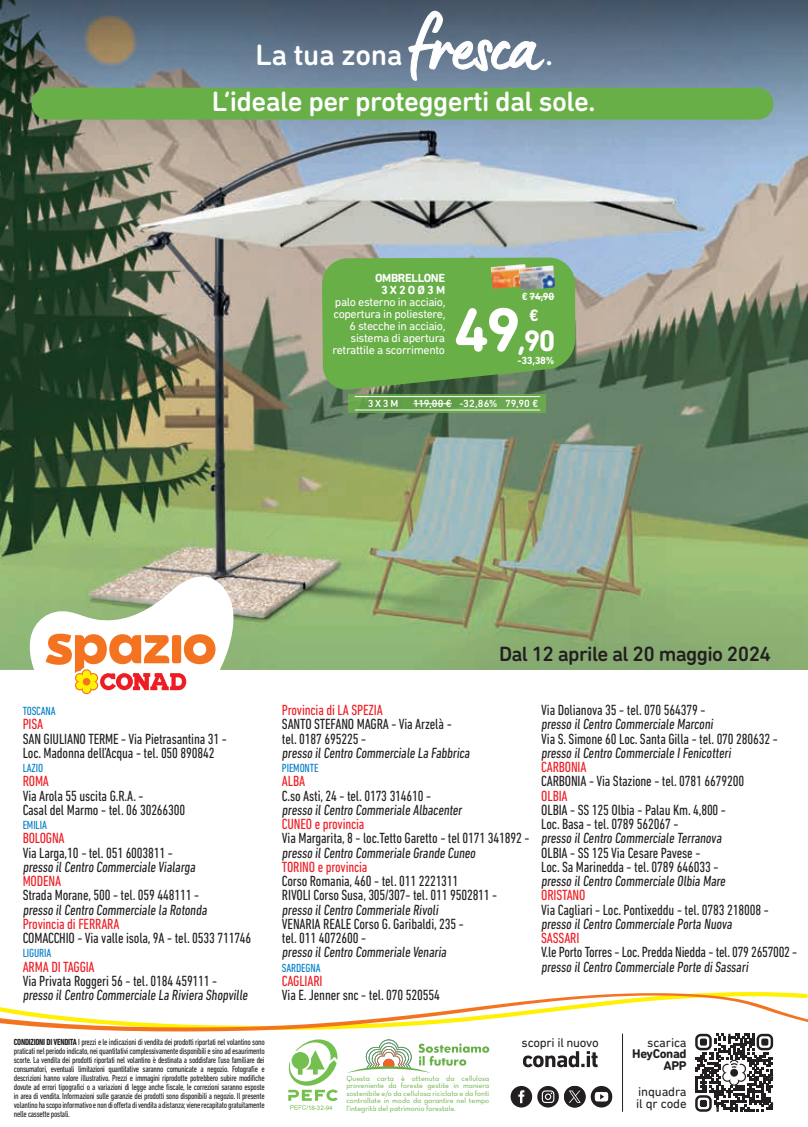
<style>
.page{position:relative;width:808px;height:1127px;background:#fff}
.page>*{position:absolute;margin:0;border:0;box-sizing:border-box;transform-origin:0 0}
.t1{font:83.55px "Lumios Marker";letter-spacing:-.01em;color:#fff;scale:.95 1}
.t2{font:700 63px "DIN Next Rounded LT Pro";color:#fff}
.t3{font:500 30px "DIN Next Rounded LT Pro";letter-spacing:-.01em;color:#fff}
.t4{font:700 30px "DIN Next Rounded LT Pro";color:#fff}
.t5{font:500 28.5px "DIN Next Rounded LT Pro";letter-spacing:-.02em;color:#fff}
.t6{font:500 21px "DIN Next Rounded LT Pro";letter-spacing:-.03em;color:#231f20}
.t7{font:700 16.8px "DIN Next Rounded LT Pro";color:#fff}
.t8{font:condensed 15px/14.2px "DIN Next LT Pro";letter-spacing:-.01em;color:#231f20}
.t9{font:condensed 15px "DIN Next LT Pro";letter-spacing:-.01em;color:#ee1d23}
.t10{font:12.9px/11.7px "DIN Next Rounded LT Pro";letter-spacing:-.01em;color:#231f20}
.t11{font:700 12.9px/11.6px "DIN Next Rounded LT Pro";letter-spacing:-.03em;color:#231f20;text-align:right}
.t12{font:12px/12px "DIN Next Rounded LT Pro";letter-spacing:-.03em;color:#fff;text-align:right}
.t13{font:condensed 12px "DIN Next LT Pro";letter-spacing:-.01em;color:#007ec5}
.t14{font:700 12px/12px "DIN Next Rounded LT Pro";letter-spacing:-.03em;color:#fff;text-align:center}
.t15{font:500 10.5px "DIN Next Rounded LT Pro";letter-spacing:.01em;color:#fff}
.t16{font:700 10.5px "DIN Next Rounded LT Pro";letter-spacing:-.03em;color:#fff}
.t17{font:condensed 9px/9px "DIN Next LT Pro";letter-spacing:-.03em;color:#231f20;text-align:justify}
.t18{font:7.5px/7.5px "Neutra Text Book Alt";color:#69af48;text-align:justify}
.t19{font:6.15px "Arial";color:#74c04f}
.s1{font-weight:700}
</style>
<div class="page">
<img style="left:0;top:0;width:808px;height:670px">
<div style="left:31px;top:88px;width:742px;height:32px;background:#69af48;border-radius:16px"></div>
<svg style="left:29px;top:574px;width:205px;height:121px"></svg>
<svg style="left:0;top:993px;width:808px;height:119px"></svg>
<svg style="left:322px;top:257px;width:253px;height:134px;background:#6ba84e"></svg>
<img style="left:348px;top:394px;width:197px;height:18px">
<hr style="left:355px;top:396px;width:56px;height:1px;background:#fff">
<hr style="left:411px;top:396px;width:43px;height:1px;background:#fff">
<hr style="left:454px;top:396px;width:49px;height:1px;background:#fff">
<hr style="left:503px;top:396px;width:37px;height:1px;background:#fff">
<hr style="left:355px;top:410px;width:56px;height:1px;background:#fff">
<hr style="left:411px;top:410px;width:43px;height:1px;background:#fff">
<hr style="left:454px;top:410px;width:49px;height:1px;background:#fff">
<hr style="left:503px;top:410px;width:37px;height:1px;background:#fff">
<hr style="left:413px;top:403px;width:39px;height:1px;background:#fff">
<h1 class="t1" style="left:409px;top:-10px;width:139px">fresca</h1>
<h3 class="t3" style="left:256px;top:37px;width:148px">La tua zona</h3>
<h3 class="t3" style="left:546px;top:37px;width:9px">.</h3>
<h3 class="t5" style="left:212px;top:85px;width:385px">L’ideale per proteggerti dal sole.</h3>
<p class="t14" style="left:375px;top:272px;width:72px">OMBRELLONE<br>3 X 2 O Ø 3 M</p>
<p class="t12" style="left:332px;top:296px;width:114px">palo esterno in acciaio, copertura in poliestere,<br>6 stecche in acciaio, sistema di apertura retrattile a scorrimento</p>
<p class="t16" style="left:522px;top:290px;width:34px">€ 74,90</p>
<h2 class="t2" style="left:454px;top:293px;width:68px">49</h2>
<p class="t7" style="left:529px;top:306px;width:11px">€</p>
<h3 class="t4" style="left:518px;top:323px;width:39px">,90</h3>
<p class="t16" style="left:517px;top:355px;width:38px">-33,38%</p>
<p class="t15" style="left:368px;top:397px;width:32px">3 X 3 M</p>
<p class="t15" style="left:413px;top:397px;width:126px">119,00 € -32,86% 79,90 €</p>
<p class="t13" style="left:23px;top:704px;width:34px">TOSCANA</p>
<p class="t9" style="left:23px;top:716px;width:22px">PISA</p>
<p class="t8" style="left:23px;top:731px;width:206px">SAN GIULIANO TERME - Via Pietrasantina 31 -<br>Loc. Madonna dell’Acqua - tel. 050 890842</p>
<p class="t13" style="left:23px;top:761px;width:22px">LAZIO</p>
<p class="t9" style="left:23px;top:773px;width:28px">ROMA</p>
<p class="t8" style="left:23px;top:788px;width:164px">Via Arola 55 uscita G.R.A. -<br>Casal del Marmo - tel. 06 30266300</p>
<p class="t13" style="left:23px;top:818px;width:26px">EMILIA</p>
<p class="t9" style="left:23px;top:830px;width:44px">BOLOGNA</p>
<p class="t8" style="left:23px;top:845px;width:176px">Via Larga,10 - tel. 051 6003811 - presso ilCentro Commerciale Vialarga</p>
<p class="t9" style="left:23px;top:873px;width:40px">MODENA</p>
<p class="t8" style="left:23px;top:888px;width:188px">Strada Morane, 500 - tel. 059 448111 - presso ilCentro Commerciale la Rotonda</p>
<p class="t9" style="left:23px;top:915px;width:98px">Provincia di FERRARA</p>
<p class="t8" style="left:23px;top:931px;width:230px">COMACCHIO - Via valle isola, 9A - tel. 0533 711746</p>
<p class="t13" style="left:23px;top:946px;width:30px">LIGURIA</p>
<p class="t9" style="left:23px;top:958px;width:74px">ARMA DI TAGGIA</p>
<p class="t8" style="left:23px;top:973px;width:229px">Via Privata Roggeri 56 - tel. 0184 459111 - presso ilCentro Commerciale La Riviera Shopville</p>
<h3 class="t6" style="left:499px;top:642px;width:274px">Dal 12 aprile al 20 maggio 2024</h3>
<p class="t9" style="left:282px;top:702px;width:102px">Provincia di LA SPEZIA</p>
<p class="t8" style="left:282px;top:717px;width:191px">SANTO STEFANO MAGRA - Via Arzelà - tel. 0187 695225 -<br>presso ilCentro Commerciale La Fabbrica</p>
<p class="t13" style="left:282px;top:761px;width:38px">PIEMONTE</p>
<p class="t9" style="left:282px;top:773px;width:25px">ALBA</p>
<p class="t8" style="left:282px;top:788px;width:184px">C.so Asti, 24 - tel. 0173 314610 - presso ilCentro Commeriale Albacenter</p>
<p class="t9" style="left:282px;top:816px;width:84px">CUNEO e provincia</p>
<p class="t8" style="left:282px;top:831px;width:249px">Via Margarita, 8 - loc.Tetto Garetto - tel 0171 341892 - presso ilCentro Commeriale Grande Cuneo</p>
<p class="t9" style="left:282px;top:858px;width:87px">TORINO e provincia</p>
<p class="t8" style="left:282px;top:874px;width:217px">Corso Romania, 460 - tel. 011 2221311<br>RIVOLI Corso Susa, 305/307- tel. 011 9502811 - presso ilCentro Commeriale Rivoli<br>VENARIA REALE Corso G. Garibaldi, 235 -<br>tel. 011 4072600 -<br>presso ilCentro Commeriale Venaria</p>
<p class="t13" style="left:282px;top:961px;width:40px">SARDEGNA</p>
<p class="t9" style="left:282px;top:972px;width:42px">CAGLIARI</p>
<p class="t8" style="left:282px;top:988px;width:159px">Via E. Jenner snc - tel. 070 520554</p>
<p class="t8" style="left:541px;top:703px;width:238px">Via Dolianova 35 - tel. 070 564379 -<br>presso ilCentro Commerciale Marconi<br>Via S. Simone 60 Loc. Santa Gilla - tel. 070 280632 - presso ilCentro Commerciale IFenicotteri</p>
<p class="t9" style="left:541px;top:759px;width:47px">CARBONIA</p>
<p class="t8" style="left:541px;top:774px;width:204px">CARBONIA - Via Stazione - tel. 0781 6679200</p>
<p class="t9" style="left:541px;top:787px;width:28px">OLBIA</p>
<p class="t8" style="left:541px;top:802px;width:188px">OLBIA - SS 125 Olbia - Palau Km. 4,800 - Loc. Basa - tel. 0789 562067 -<br>presso ilCentro Commerciale Terranova OLBIA - SS 125 Via Cesare Pavese -<br>Loc. Sa Marinedda - tel. 0789 646033 - presso ilCentro Commerciale Olbia Mare</p>
<p class="t9" style="left:541px;top:887px;width:46px">ORISTANO</p>
<p class="t8" style="left:541px;top:902px;width:229px">Via Cagliari - Loc. Pontixeddu - tel. 0783 218008 - presso ilCentro Commerciale Porta Nuova</p>
<p class="t9" style="left:541px;top:930px;width:40px">SASSARI</p>
<p class="t8" style="left:541px;top:945px;width:258px">V.le Porto Torres - Loc. Predda Niedda - tel. 079 2657002 - presso ilCentro Commerciale Porte diSassari</p>
<p class="t17" style="left:14px;top:1037px;width:252px"><span class="s1">CONDIZIONI DI VENDITA</span> I prezzi e le indicazioni di vendita dei prodotti riportati nel volantino sono praticati nel periodo indicato, nei quantitativi complessivamente disponibili e sino ad esaurimento scorte. La vendita dei prodotti riportati nel volantino è destinata a soddisfare l'uso familiare dei consumatori, eventuali limitazioni quantitative saranno comunicate a negozio. Fotografie e descrizioni hanno valore illustrativo. Prezzi e immagini riprodotte potrebbero subire modifiche dovute ad errori tipografici o a variazioni di legge anche fiscale, le correzioni saranno esposte in area di vendita. Informazioni sulle garanzie dei prodotti sono disponibili a negozio. Il presente volantino ha scopo informativo e non di offerta di vendita a distanza; viene recapitato gratuitamente nelle cassette postali.</p>
<p class="t10" style="left:647px;top:1036px;width:41px">scarica</p>
<p class="t10" style="left:522px;top:1036px;width:79px">scopri il nuovo</p>
<p class="t11" style="left:632px;top:1048px;width:56px">HeyConad<br>APP</p>
<p class="t10" style="left:636px;top:1085px;width:52px">inquadra il qr code</p>
<p class="t18" style="left:346px;top:1074px;width:144px">Questa carta è ottenuta da cellulosa proveniente da foreste gestite in maniera sostenibile e/o da cellulosa riciclata e da fonti controllate in modo da garantire nel tempo</p>
<p class="t19" style="left:308px;top:1103px;width:26px">18-32-94</p>
<p class="t18" style="left:346px;top:1104px;width:111px">l'integrità del patrimonio forestale.</p>
</div>
